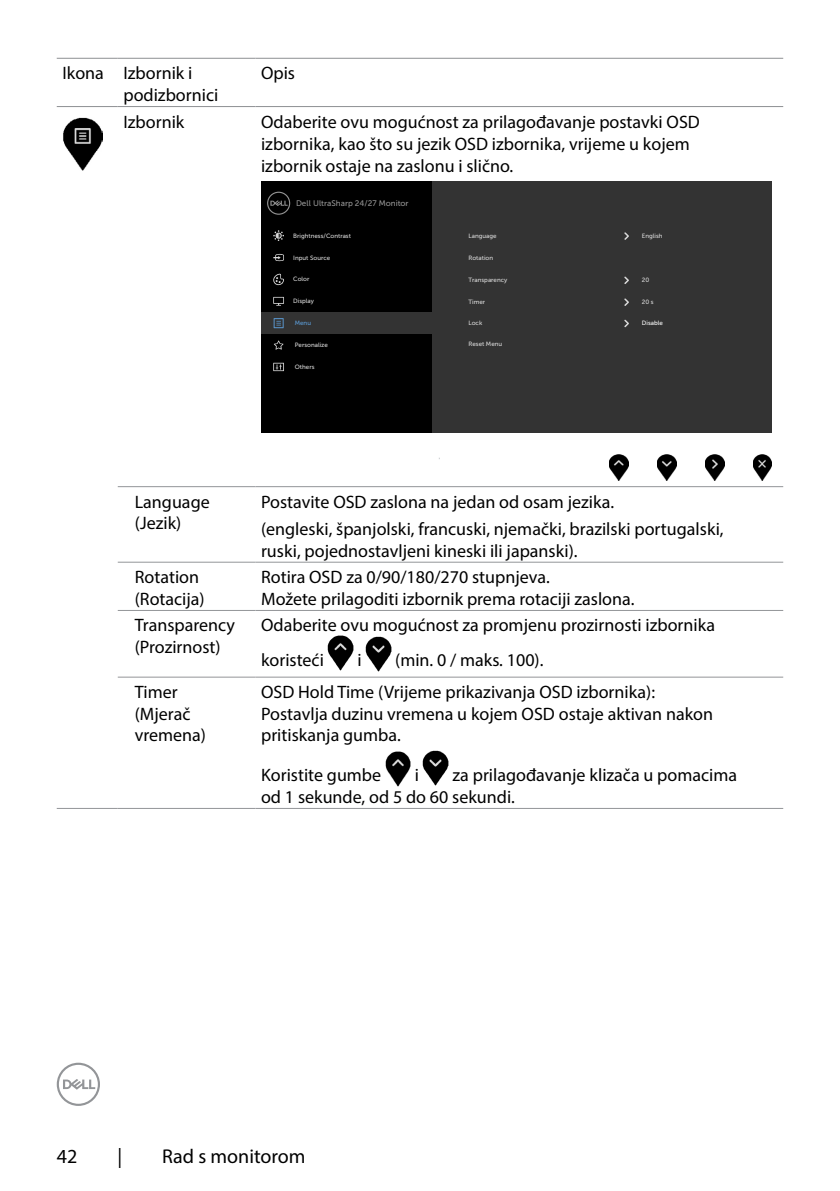
<style>
.page{position:relative;width:840px;height:1191px;background:#fff}
.page>*{position:absolute;margin:0;border:0;box-sizing:border-box;transform-origin:0 0}
.t1{font:20px "Myriad Pro";color:#000}
.Table_Paragraph{font:18px/21.6px "Myriad Pro";color:#000}
.Table_Paragraph-Inde{font:18px/21.6px "Myriad Pro";color:#000}
.Table_Head{font:18px/21.6px "Myriad Pro";color:#000}
.t2{font:8px "Museo Sans For Dell 500";color:#939393}
.t3{font:6.2px "Museo Sans For Dell 500";color:#d9d9d9}
.t4{font:6.2px "Museo Sans For Dell 500";color:#fff}
.t5{font:6.2px "Museo Sans For Dell 500";color:#5b9bd5}
</style>
<div class="page">
<svg style="left:57px;top:1062px;width:43px;height:44px"></svg>
<hr style="left:57px;top:106px;width:61px;height:1px;background:#939598">
<hr style="left:118px;top:106px;width:137px;height:1px;background:#939598">
<hr style="left:255px;top:106px;width:527px;height:1px;background:#939598">
<hr style="left:118px;top:486px;width:137px;height:1px;background:#939598">
<hr style="left:255px;top:486px;width:527px;height:1px;background:#939598">
<hr style="left:118px;top:562px;width:137px;height:1px;background:#939598">
<hr style="left:255px;top:562px;width:527px;height:1px;background:#939598">
<hr style="left:118px;top:610px;width:137px;height:1px;background:#939598">
<hr style="left:255px;top:610px;width:527px;height:1px;background:#939598">
<hr style="left:118px;top:677px;width:137px;height:1px;background:#939598">
<hr style="left:255px;top:677px;width:527px;height:1px;background:#939598">
<hr style="left:118px;top:808px;width:137px;height:1px;background:#939598">
<hr style="left:255px;top:808px;width:527px;height:1px;background:#939598">
<hr style="left:57px;top:808px;width:61px;height:1px;background:#939598">
<hr style="left:57px;top:58px;width:61px;height:1px;background:#939598">
<hr style="left:118px;top:58px;width:137px;height:1px;background:#939598">
<hr style="left:255px;top:58px;width:527px;height:1px;background:#939598">
<img style="left:63px;top:117px;width:39px;height:54px">
<div style="left:261px;top:181px;width:510px;height:251px;background:#333"></div>
<div style="left:261px;top:181px;width:170px;height:44px;background:#000"></div>
<svg style="left:267px;top:192px;width:23px;height:23px"></svg>
<div style="left:261px;top:246px;width:170px;height:22px;background:#000"></div>
<div style="left:261px;top:268px;width:170px;height:22px;background:#000"></div>
<div style="left:261px;top:290px;width:170px;height:22px;background:#000"></div>
<div style="left:261px;top:334px;width:170px;height:22px;background:#000"></div>
<div style="left:261px;top:356px;width:170px;height:22px;background:#000"></div>
<div style="left:261px;top:378px;width:170px;height:22px;background:#000"></div>
<div style="left:261px;top:400px;width:170px;height:22px;background:#000"></div>
<div style="left:261px;top:422px;width:170px;height:10px;background:#000"></div>
<div style="left:261px;top:225px;width:170px;height:21px;background:#000"></div>
<svg style="left:624px;top:232px;width:4px;height:8px"></svg>
<svg style="left:624px;top:276px;width:4px;height:8px"></svg>
<svg style="left:624px;top:298px;width:4px;height:8px"></svg>
<svg style="left:624px;top:319px;width:4px;height:8px"></svg>
<img style="left:609px;top:455px;width:19px;height:26px">
<img style="left:657px;top:455px;width:18px;height:26px">
<img style="left:705px;top:455px;width:18px;height:26px">
<img style="left:753px;top:455px;width:18px;height:26px">
<svg style="left:273px;top:254px;width:11px;height:7px"></svg>
<svg style="left:273px;top:297px;width:11px;height:9px"></svg>
<svg style="left:273px;top:318px;width:10px;height:10px"></svg>
<svg style="left:274px;top:340px;width:9px;height:10px"></svg>
<svg style="left:273px;top:363px;width:11px;height:8px"></svg>
<svg style="left:273px;top:230px;width:11px;height:11px"></svg>
<svg style="left:273px;top:273px;width:11px;height:12px"></svg>
<img style="left:327px;top:635px;width:26px;height:35px">
<img style="left:365px;top:636px;width:26px;height:35px">
<img style="left:385px;top:751px;width:26px;height:35px">
<img style="left:422px;top:750px;width:26px;height:36px">
<p class="Table_Head" style="left:62px;top:62px;width:43px">Ikona</p>
<p class="Table_Head" style="left:123px;top:62px;width:96px">Izbornik i podizbornici</p>
<p class="Table_Head" style="left:261px;top:62px;width:35px">Opis</p>
<p class="Table_Paragraph" style="left:123px;top:111px;width:62px">Izbornik</p>
<p class="Table_Paragraph" style="left:261px;top:111px;width:440px">Odaberite ovu mogućnost za prilagođavanje postavki OSD izbornika, kao što su jezik OSD izbornika, vrijeme u kojem izbornik ostaje na zaslonu i slično.</p>
<p class="t2" style="left:296px;top:199px;width:114px">Dell UltraSharp 24/27 Monitor</p>
<p class="t3" style="left:293px;top:232px;width:59px">Brightness/Contrast</p>
<p class="t3" style="left:293px;top:276px;width:18px">Color</p>
<p class="t3" style="left:293px;top:298px;width:22px">Display</p>
<p class="t3" style="left:468px;top:232px;width:30px">Language</p>
<p class="t3" style="left:468px;top:276px;width:40px">Transparency</p>
<p class="t3" style="left:468px;top:298px;width:18px">Timer</p>
<p class="t3" style="left:641px;top:232px;width:22px">English</p>
<p class="t3" style="left:293px;top:254px;width:38px">Input Source</p>
<p class="t3" style="left:468px;top:254px;width:26px">Rotation</p>
<p class="t3" style="left:641px;top:277px;width:9px">20</p>
<p class="t3" style="left:641px;top:299px;width:13px">20 s</p>
<p class="t5" style="left:294px;top:320px;width:18px">Menu</p>
<p class="t3" style="left:294px;top:341px;width:35px">Personalize</p>
<p class="t3" style="left:294px;top:363px;width:21px">Others</p>
<p class="t3" style="left:468px;top:319px;width:15px">Lock</p>
<p class="t4" style="left:641px;top:320px;width:23px">Disable</p>
<p class="t3" style="left:468px;top:341px;width:35px">Reset Menu</p>
<p class="Table_Paragraph-Inde" style="left:135px;top:490px;width:76px">Language (Jezik)</p>
<p class="Table_Paragraph" style="left:261px;top:490px;width:354px">Postavite OSD zaslona na jedan od osam jezika.</p>
<p class="Table_Paragraph" style="left:261px;top:518px;width:464px">(engleski, španjolski, francuski, njemački, brazilski portugalski, ruski, pojednostavljeni kineski ili japanski).</p>
<p class="Table_Paragraph-Inde" style="left:135px;top:566px;width:71px">Rotation (Rotacija)</p>
<p class="Table_Paragraph" style="left:261px;top:566px;width:290px">Rotira OSD za 0/90/180/270 stupnjeva.</p>
<p class="Table_Paragraph" style="left:261px;top:587px;width:375px">Možete prilagoditi izbornik prema rotaciji zaslona.</p>
<p class="Table_Paragraph-Inde" style="left:135px;top:614px;width:102px">Transparency (Prozirnost)</p>
<p class="Table_Paragraph" style="left:261px;top:608px;width:455px;line-height:34.4px">Odaberite ovu mogućnost za promjenu prozirnosti izbornika koristeći</p>
<p class="Table_Paragraph" style="left:357px;top:648px;width:6px">i</p>
<p class="Table_Paragraph" style="left:395px;top:648px;width:150px">(min. 0 / maks. 100).</p>
<p class="Table_Paragraph-Inde" style="left:135px;top:681px;width:73px">Timer (Mjerač vremena)</p>
<p class="Table_Paragraph" style="left:261px;top:681px;width:453px">OSD Hold Time (Vrijeme prikazivanja OSD izbornika):<br>Postavlja duzinu vremena u kojem OSD ostaje aktivan nakon pritiskanja gumba.</p>
<p class="Table_Paragraph" style="left:261px;top:764px;width:122px">Koristite gumbe</p>
<p class="Table_Paragraph" style="left:414px;top:764px;width:6px">i</p>
<p class="Table_Paragraph" style="left:261px;top:764px;width:477px;text-indent:191px">za prilagođavanje klizača u pomacima od 1 sekunde, od 5 do 60 sekundi.</p>
<p class="t1" style="left:57px;top:1143px;width:22px">42</p>
<p class="t1" style="left:117px;top:1143px;width:6px">|</p>
<p class="t1" style="left:162px;top:1143px;width:145px">Rad s monitorom</p>
</div>
